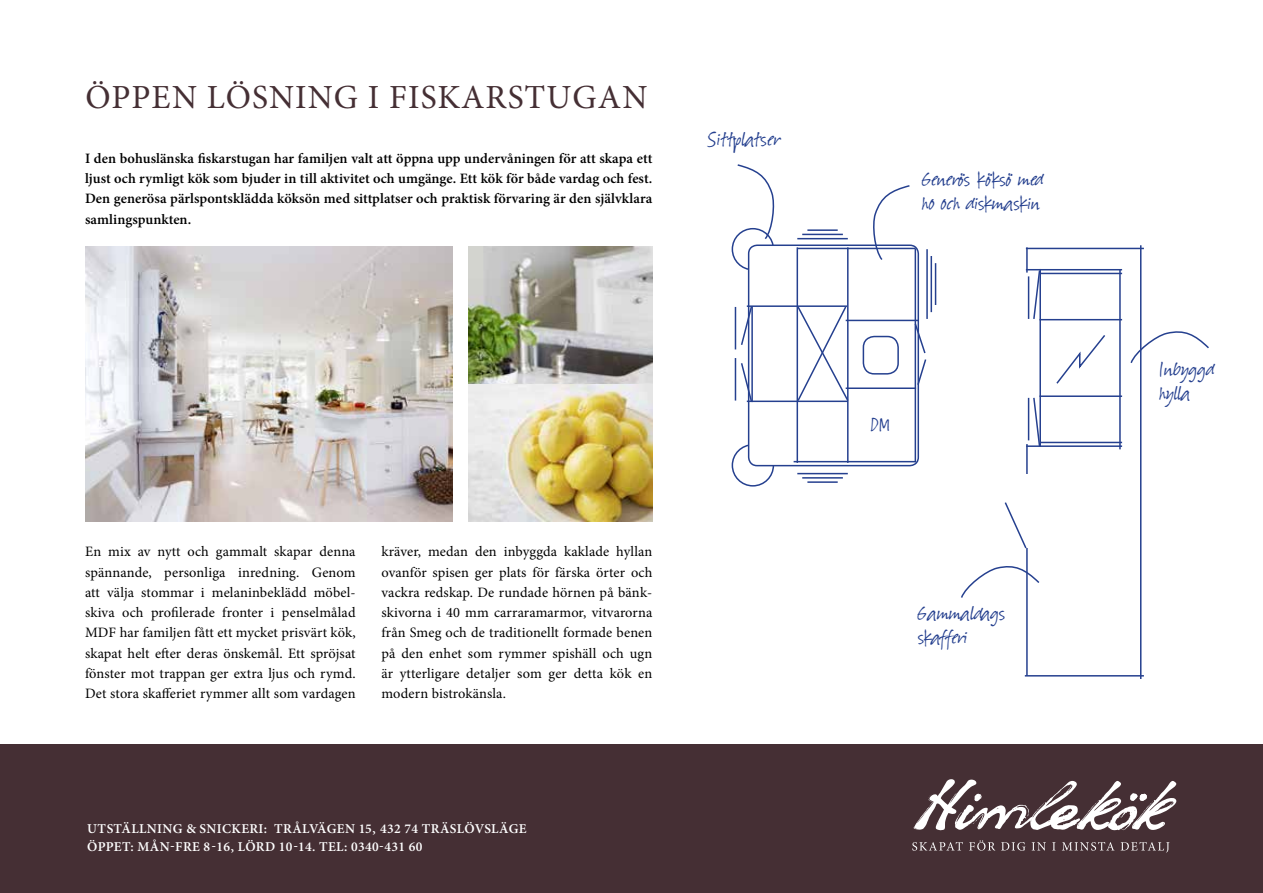
<style>
.page{position:relative;width:1263px;height:893px;background:#fff}
.page>*{position:absolute;margin:0;border:0;box-sizing:border-box;transform-origin:0 0}
.t1{font:33.75px "Minion Pro";letter-spacing:.035em;color:#452f34}
.t2{font:23.7px/24px "Suomi Hand Script";letter-spacing:.005em;color:#25408f}
.t3{font:14.4px/20.2px "Minion Pro";letter-spacing:.01em;color:#000;text-align:justify}
.t4{font:600 14.4px/20.2px "Minion Pro";letter-spacing:.005em;color:#000;text-align:justify}
.t5{font:600 13.5px/18px "Minion Pro";letter-spacing:.03em;color:#fff}
</style>
<div class="page">
<img style="left:85px;top:246px;width:367px;height:275px">
<img style="left:468px;top:246px;width:184px;height:275px">
<div style="left:0;top:744px;width:1263px;height:149px;background:#452f34"></div>
<svg style="left:912px;top:840px;width:257px;height:12px"></svg>
<svg style="left:914px;top:779px;width:262px;height:52px"></svg>
<div style="left:732px;top:228px;width:42px;height:42px;border:2px solid #25408f;border-radius:50%"></div>
<div style="left:732px;top:444px;width:42px;height:43px;border:2px solid #25408f;border-radius:50%"></div>
<div style="left:749px;top:245px;width:169px;height:221px;background:#fff;border-radius:9px"></div>
<div style="left:748px;top:244px;width:171px;height:222px;border:2px solid #25408f;border-radius:9px"></div>
<hr style="left:1026px;top:248px;width:118px;height:1px;background:#25408f">
<hr style="left:1140px;top:245px;width:1px;height:434px;background:#25408f">
<hr style="left:1025px;top:675px;width:119px;height:2px;background:#25408f">
<hr style="left:1026px;top:444px;width:2px;height:232px;background:#25408f">
<hr style="left:1026px;top:445px;width:96px;height:2px;background:#25408f">
<hr style="left:1119px;top:270px;width:2px;height:179px;background:#25408f">
<hr style="left:1026px;top:269px;width:96px;height:1px;background:#25408f">
<hr style="left:1040px;top:273px;width:82px;height:1px;background:#25408f">
<hr style="left:1040px;top:442px;width:82px;height:1px;background:#25408f">
<hr style="left:1026px;top:247px;width:2px;height:26px;background:#25408f">
<hr style="left:1039px;top:269px;width:2px;height:178px;background:#25408f">
<hr style="left:1039px;top:395px;width:83px;height:2px;background:#25408f">
<hr style="left:1039px;top:319px;width:83px;height:1px;background:#25408f">
<hr style="left:797px;top:248px;width:118px;height:1px;background:#25408f">
<hr style="left:914px;top:248px;width:2px;height:214px;background:#25408f">
<hr style="left:794px;top:461px;width:122px;height:1px;background:#25408f">
<hr style="left:847px;top:247px;width:1px;height:216px;background:#25408f">
<hr style="left:846px;top:320px;width:72px;height:1px;background:#25408f">
<hr style="left:846px;top:387px;width:70px;height:2px;background:#25408f">
<hr style="left:796px;top:247px;width:2px;height:216px;background:#25408f">
<hr style="left:747px;top:305px;width:100px;height:2px;background:#25408f">
<hr style="left:751px;top:306px;width:2px;height:96px;background:#25408f">
<hr style="left:747px;top:401px;width:101px;height:1px;background:#25408f">
<svg style="left:914px;top:322px;width:13px;height:65px"></svg>
<svg style="left:741px;top:361px;width:12px;height:42px"></svg>
<svg style="left:741px;top:305px;width:12px;height:42px"></svg>
<div style="left:1025px;top:475px;width:9px;height:73px;background:#fff"></div>
<svg style="left:1004px;top:502px;width:24px;height:48px"></svg>
<div style="left:863px;top:336px;width:36px;height:39px;border:2px solid #25408f;border-radius:11px"></div>
<svg style="left:1056px;top:335px;width:49px;height:49px"></svg>
<svg style="left:961px;top:562px;width:79px;height:37px"></svg>
<svg style="left:1130px;top:327px;width:79px;height:38px"></svg>
<svg style="left:872px;top:185px;width:39px;height:75px"></svg>
<svg style="left:736px;top:164px;width:39px;height:77px"></svg>
<hr style="left:797px;top:238px;width:51px;height:1px;background:#25408f">
<hr style="left:802px;top:234px;width:41px;height:1px;background:#25408f">
<hr style="left:807px;top:229px;width:31px;height:2px;background:#25408f">
<hr style="left:797px;top:473px;width:51px;height:1px;background:#25408f">
<hr style="left:735px;top:358px;width:1px;height:43px;background:#25408f">
<hr style="left:735px;top:307px;width:1px;height:42px;background:#25408f">
<svg style="left:1032px;top:270px;width:8px;height:51px"></svg>
<hr style="left:1028px;top:276px;width:1px;height:43px;background:#25408f">
<svg style="left:1032px;top:396px;width:8px;height:51px"></svg>
<hr style="left:1028px;top:398px;width:1px;height:42px;background:#25408f">
<hr style="left:802px;top:477px;width:41px;height:2px;background:#25408f">
<hr style="left:807px;top:481px;width:31px;height:2px;background:#25408f">
<svg style="left:796px;top:305px;width:54px;height:98px"></svg>
<hr style="left:926px;top:249px;width:2px;height:70px;background:#25408f">
<hr style="left:930px;top:256px;width:2px;height:56px;background:#25408f">
<hr style="left:935px;top:263px;width:1px;height:42px;background:#25408f">
<h1 class="t1" style="left:86px;top:75px;width:563px">ÖPPEN LÖSNING I FISKARSTUGAN</h1>
<p class="t4" style="left:85px;top:148px;width:569px">I den bohuslänska fiskarstugan har familjen valt att öppna upp undervåningen för att skapa ett ljust och rymligt kök som bjuder in till aktivitet och umgänge. Ett kök för både vardag och fest.<br>Den generösa pärlspontsklädda köksön med sittplatser och praktisk förvaring är den självklara samlingspunkten.</p>
<h2 class="t2" style="left:709px;top:129px;width:73px">Sittplatser</h2>
<p class="t3" style="left:85px;top:542px;width:272px">En mix av nytt och gammalt skapar denna spännande, personliga inredning. Genom att välja stommar i melaninbeklädd möbel&shy;skiva och profilerade fronter i penselmålad MDF har familjen fått ett mycket prisvärt kök, skapat helt efter deras önskemål. Ett spröjsat fönster mot trappan ger extra ljus och rymd.<br>Det stora skafferiet rymmer allt som vardagen</p>
<p class="t3" style="left:381px;top:542px;width:272px">kräver, medan den inbyggda kaklade hyllan ovanför spisen ger plats för färska örter och vackra redskap. De rundade hörnen på bänk&shy;skivorna i 40 mm carraramarmor, vitvarorna från Smeg och de traditionellt formade benen på den enhet som rymmer spishäll och ugn är ytterligare detaljer som ger detta kök en modern bistrokänsla.</p>
<p class="t5" style="left:87px;top:819px;width:441px">UTSTÄLLNING &amp; SNICKERI: TRÅLVÄGEN 15, 432 74 TRÄSLÖVSLÄGE<br>ÖPPET: MÅN-FRE 8-16, LÖRD 10-14. TEL: 0340-431 60</p>
<h2 class="t2" style="left:922px;top:169px;width:123px">Generös köksö med ho och diskmaskin</h2>
<h2 class="t2" style="left:871px;top:414px;width:20px">DM</h2>
<h2 class="t2" style="left:918px;top:603px;width:89px">Gammaldags skafferi</h2>
<h2 class="t2" style="left:1159px;top:359px;width:57px">Inbyggd hylla</h2>
</div>
